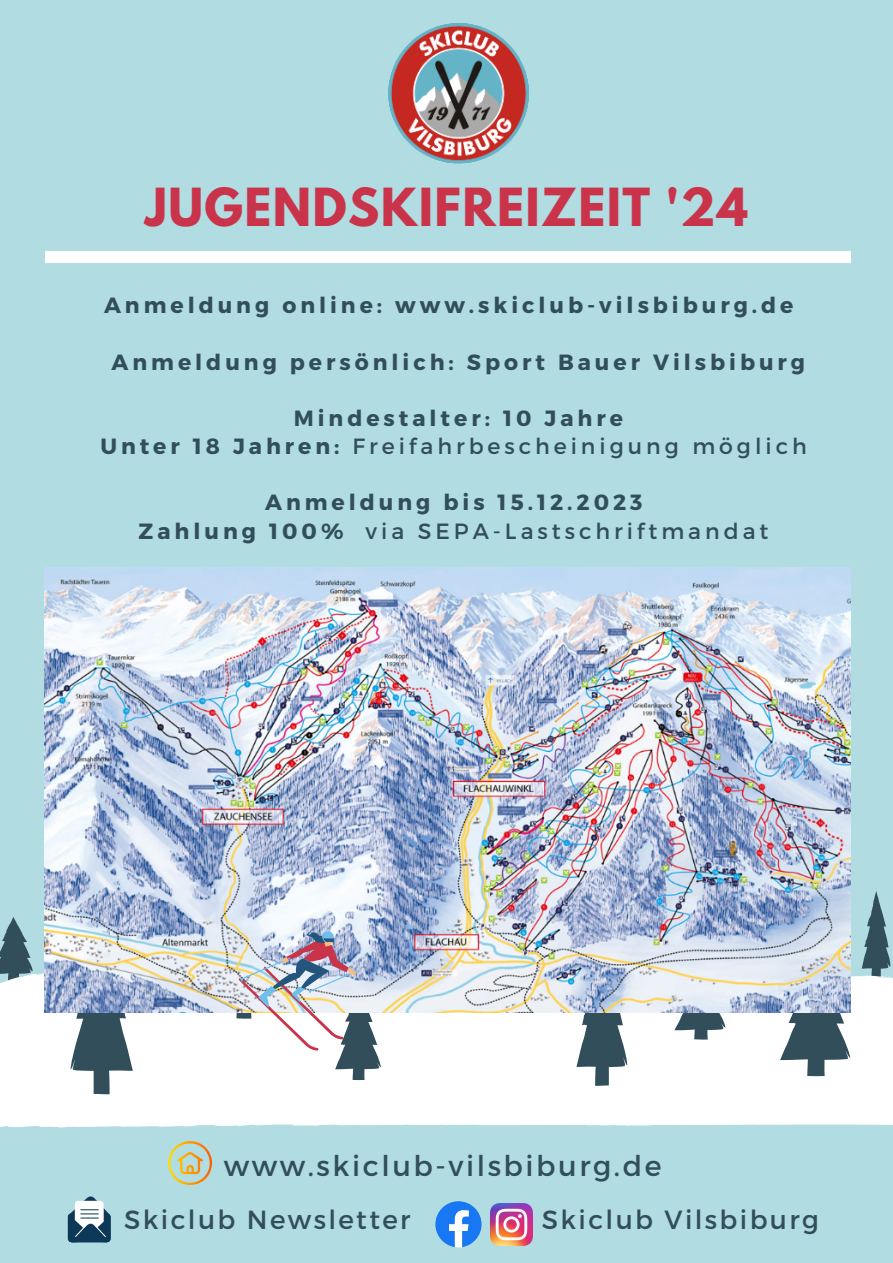
<style>
.page{position:relative;width:893px;height:1263px;background:#b1dce1}
.page>*{position:absolute;margin:0;border:0;box-sizing:border-box;transform-origin:0 0}
.t1{font:700 46.5px "League Spartan";letter-spacing:.03em;color:#c9344b}
.t2{font:28.5px "Montserrat";letter-spacing:.09em;color:#324e5b}
.t3{font:26.25px "Montserrat";letter-spacing:.09em;color:#324e5b}
.t4{font:700 21.98px "Montserrat";letter-spacing:.18em;color:#324e5b}
.t5{font:21.98px "Montserrat";letter-spacing:.18em;color:#324e5b}
.s1{font-weight:700}
</style>
<div class="page">
<svg style="left:0;top:917px;width:31px;height:47px"></svg>
<svg style="left:862px;top:891px;width:29px;height:73px"></svg>
<div style="left:0;top:969px;width:893px;height:158px;background:#fff"></div>
<svg style="left:780px;top:940px;width:75px;height:136px;background:#889aa1"></svg>
<svg style="left:674px;top:1013px;width:61px;height:26px;background:#8f9fa6"></svg>
<svg style="left:567px;top:1013px;width:63px;height:73px;background:#92a1a8"></svg>
<svg style="left:67px;top:1013px;width:66px;height:81px;background:#82939b"></svg>
<img style="left:388px;top:24px;width:140px;height:140px">
<img style="left:490px;top:1203px;width:43px;height:42px">
<svg style="left:435px;top:1201px;width:46px;height:46px"></svg>
<svg style="left:68px;top:1196px;width:43px;height:46px"></svg>
<svg style="left:168px;top:1141px;width:44px;height:44px"></svg>
<div style="left:45px;top:252px;width:805px;height:10px;background:#fff"></div>
<img style="left:45px;top:567px;width:805px;height:446px">
<svg style="left:214px;top:873px;width:209px;height:207px;background:#cdd1dc"></svg>
<p class="t1" style="left:145px;top:184px;width:604px">JUGENDSKIFREIZEIT '24</p>
<p class="t4" style="left:104px;top:291px;width:691px">Anmeldung online: www.skiclub-vilsbiburg.de</p>
<p class="t4" style="left:112px;top:348px;width:695px">Anmeldung persönlich: Sport Bauer Vilsbiburg</p>
<p class="t4" style="left:294px;top:404px;width:331px">Mindestalter: 10 Jahre</p>
<p class="t5" style="left:100px;top:432px;width:708px"><span class="s1">Unter 18 Jahren:</span> Freifahrbescheinigung möglich</p>
<p class="t4" style="left:265px;top:488px;width:379px">Anmeldung bis 15.12.2023</p>
<p class="t5" style="left:139px;top:516px;width:631px"><span class="s1">Zahlung 100%</span> via SEPA-Lastschriftmandat</p>
<p class="t2" style="left:224px;top:1147px;width:439px">www.skiclub-vilsbiburg.de</p>
<p class="t3" style="left:124px;top:1202px;width:288px">Skiclub Newsletter</p>
<p class="t3" style="left:542px;top:1202px;width:278px">Skiclub Vilsbiburg</p>
</div>
